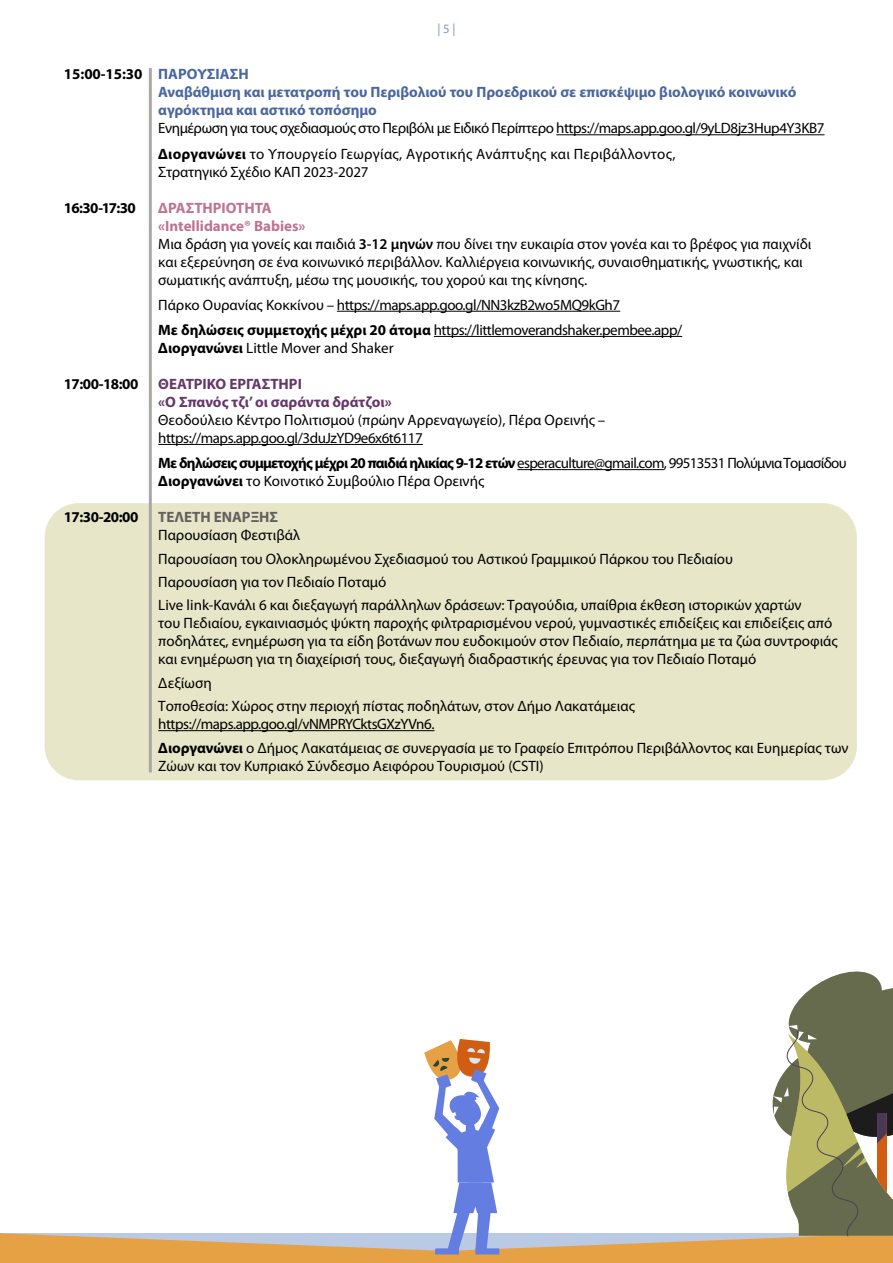
<style>
.page{position:relative;width:893px;height:1263px;background:#fff}
.page>*{position:absolute;margin:0;border:0;box-sizing:border-box;transform-origin:0 0}
.t1{font:15px/18px "Myriad Pro";color:#000}
.t2{font:15px/25.2px "Myriad Pro";letter-spacing:-.03em;color:#000}
.t3{font:15px/18px "Myriad Pro";letter-spacing:-.045em;color:#000}
.t4{font:700 15px/18px "Myriad Pro";color:#4a679e}
.t5{font:700 15px/18px "Myriad Pro";color:#663769}
.t6{font:700 15px "Myriad Pro";letter-spacing:-.03em;color:#000}
.t7{font:700 15px "Myriad Pro";color:#616160}
.t8{font:12.75px "Myriad Pro";color:#7f97cd}
.s1{color:#000}
.s2{font-weight:700}
.s3{font-weight:700;color:#be7391}
.s4{font-weight:600}
</style>
<div class="page">
<div style="left:45px;top:503px;width:812px;height:277px;background:#e7e6c8;border-radius:34px"></div>
<hr style="left:556px;top:134px;width:268px;height:1px;background:#000">
<hr style="left:337px;top:311px;width:283px;height:1px;background:#000">
<hr style="left:434px;top:336px;width:248px;height:1px;background:#000">
<hr style="left:158px;top:444px;width:265px;height:1px;background:#000">
<hr style="left:517px;top:469px;width:147px;height:1px;background:#000">
<hr style="left:158px;top:730px;width:276px;height:1px;background:#000">
<hr style="left:149px;top:68px;width:3px;height:704px;background:#a8a8a7">
<svg style="left:0;top:971px;width:893px;height:292px"></svg>
<p class="t8" style="left:437px;top:21px;width:20px">| 5 |</p>
<p class="t4" style="left:158px;top:65px;width:640px;text-indent:-94px"><span class="s1">15:00-15:30</span> ΠΑΡΟΥΣΙΑΣΗ<br>Αναβάθμιση και μετατροπή του Περιβολιού του Προεδρικού σε επισκέψιμο βιολογικό κοινωνικό αγρόκτημα και αστικό τοπόσημο</p>
<p class="t2" style="left:158px;top:115px;width:668px">Ενημέρωση για τους σχεδιασμούς στο Περιβόλι με Ειδικό Περίπτερο https://maps.app.goo.gl/9yLD8jz3Hup4Y3KB7<br><span class="s2">Διοργανώνει</span> το Υπουργείο Γεωργίας, Αγροτικής Ανάπτυξης και Περιβάλλοντος,</p>
<p class="t1" style="left:158px;top:162px;width:212px">Στρατηγικό Σχέδιο ΚΑΠ 2023-2027</p>
<p class="t6" style="left:64px;top:198px;width:73px">16:30-17:30</p>
<p class="t1" style="left:158px;top:198px;width:655px"><span class="s3">ΔΡΑΣΤΗΡΙΟΤΗΤΑ<br>«Intellidance® Babies»<br></span>Μια δράση για γονείς και παιδιά <span class="s4">3-12 μηνών</span> που δίνει την ευκαιρία στον γονέα και το βρέφος για παιχνίδι και εξερεύνηση σε ένα κοινωνικό περιβάλλον. Καλλιέργεια κοινωνικής, συναισθηματικής, γνωστικής, και σωματικής ανάπτυξη, μέσω της μουσικής, του χορού και της κίνησης.</p>
<p class="t2" style="left:158px;top:292px;width:525px">Πάρκο Ουρανίας Κοκκίνου – https://maps.app.goo.gl/NN3kzB2wo5MQ9kGh7<br><span class="s2">Με δηλώσεις συμμετοχής μέχρι 20 άτομα</span> https://littlemoverandshaker.pembee.app/</p>
<p class="t1" style="left:158px;top:339px;width:237px"><span class="s2">Διοργανώνει</span> Little Mover and Shaker</p>
<p class="t6" style="left:64px;top:374px;width:76px">17:00-18:00</p>
<p class="t5" style="left:158px;top:374px;width:235px">ΘΕΑΤΡΙΚΟ ΕΡΓΑΣΤΗΡΙ<br>«Ο Σπανός τζι’ οι σαράντα δράτζοι»</p>
<p class="t1" style="left:158px;top:411px;width:449px">Θεοδούλειο Κέντρο Πολιτισμού (πρώην Αρρεναγωγείο), Πέρα Ορεινής – https://maps.app.goo.gl/3duJzYD9e6x6t6117</p>
<p class="t3" style="left:158px;top:454px;width:690px"><span class="s2">Με δηλώσεις συμμετοχής μέχρι 20 παιδιά ηλικίας 9-12 ετών</span> esperaculture@gmail.com, 99513531 Πολύμνια Τομασίδου<br><span class="s2">Διοργανώνει</span> το Κοινοτικό Συμβούλιο Πέρα Ορεινής</p>
<p class="t6" style="left:64px;top:507px;width:76px">17:30-20:00</p>
<p class="t7" style="left:158px;top:507px;width:122px">ΤΕΛΕΤΗ ΕΝΑΡΞΗΣ</p>
<p class="t1" style="left:158px;top:523px;width:645px;line-height:23.4px">Παρουσίαση Φεστιβάλ<br>Παρουσίαση του Ολοκληρωμένου Σχεδιασμού του Αστικού Γραμμικού Πάρκου του Πεδιαίου Παρουσίαση για τον Πεδιαίο Ποταμό<br>Live link-Κανάλι 6 και διεξαγωγή παράλληλων δράσεων: Τραγούδια, υπαίθρια έκθεση ιστορικών χαρτών</p>
<p class="t1" style="left:158px;top:614px;width:681px">του Πεδιαίου, εγκαινιασμός ψύκτη παροχής φιλτραρισμένου νερού, γυμναστικές επιδείξεις και επιδείξεις από ποδηλάτες, ενημέρωση για τα είδη βοτάνων που ευδοκιμούν στον Πεδιαίο, περπάτημα με τα ζώα συντροφιάς και ενημέρωση για τη διαχείρισή τους, διεξαγωγή διαδραστικής έρευνας για τον Πεδιαίο Ποταμό</p>
<p class="t1" style="left:158px;top:671px;width:478px;line-height:23.4px">Δεξίωση<br>Τοποθεσία: Χώρος στην περιοχή πίστας ποδηλάτων, στον Δήμο Λακατάμειας</p>
<p class="t1" style="left:158px;top:712px;width:692px;line-height:23.4px">https://maps.app.goo.gl/vNMPRYCktsGXzYVn6.<br><span class="s2">Διοργανώνει</span> ο Δήμος Λακατάμειας σε συνεργασία με το Γραφείο Επιτρόπου Περιβάλλοντος και Ευημερίας των</p>
<p class="t1" style="left:158px;top:756px;width:387px">Ζώων και τον Κυπριακό Σύνδεσμο Αειφόρου Τουρισμού (CSTI)</p>
</div>
